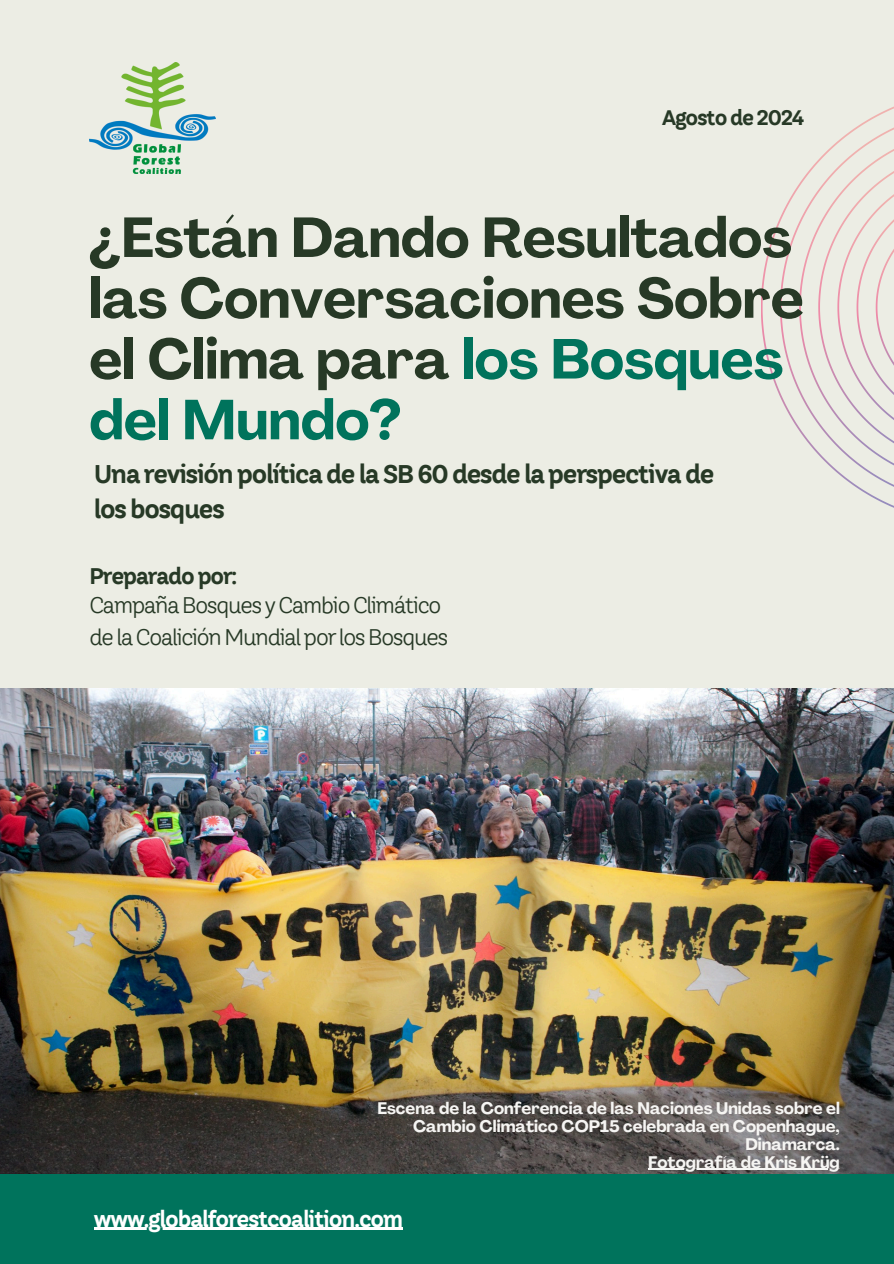
<style>
.page{position:relative;width:894px;height:1264px;background:#fff}
.page>*{position:absolute;margin:0;border:0;box-sizing:border-box;transform-origin:0 0}
.t1{font:700 55.5px/60.8px "Agrandir";color:#273926}
.t2{font:700 25.5px/34.8px "TT Hazelnuts";letter-spacing:-.05em;color:#273926}
.t3{font:22.5px/31.5px "TT Hazelnuts";letter-spacing:-.05em;color:#273926}
.t4{font:700 22.5px "TT Hazelnuts";letter-spacing:-.05em;color:#fff}
.t5{font:700 22.5px "TT Hazelnuts";letter-spacing:-.05em;color:#273926}
.t6{font:700 21px "TT Hazelnuts";letter-spacing:-.05em;color:#273926}
.t7{font:700 16.5px/18px "Agrandir";color:#f6f5f3;text-align:right}
.s1{color:#00735c}
</style>
<div class="page">
<div style="left:0;top:0;width:893px;height:1263px;background:#ecede4"></div>
<img style="left:0;top:688px;width:893px;height:486px">
<div style="left:0;top:1174px;width:893px;height:89px;background:#00735c"></div>
<img style="left:89px;top:62px;width:126px;height:112px">
<hr style="left:94px;top:1227px;width:308px;height:2px;background:#fff">
<svg style="left:761px;top:107px;width:132px;height:401px"></svg>
<hr style="left:648px;top:1168px;width:191px;height:1px;background:#f6f5f3">
<h1 class="t6" style="left:661px;top:104px;width:144px">Agosto de 2024</h1>
<h2 class="t1" style="left:89px;top:213px;width:715px">¿Están Dando Resultados las Conversaciones Sobre el Clima para <span class="s1">los Bosques del Mundo?</span></h2>
<p class="t2" style="left:94px;top:456px;width:622px">Una revisión política de la SB 60 desde la perspectiva de los bosques</p>
<h4 class="t5" style="left:89px;top:562px;width:149px">Preparado por:</h4>
<h3 class="t3" style="left:89px;top:589px;width:360px">Campaña Bosques y Cambio Climático de la Coalición Mundial por los Bosques</h3>
<p class="t7" style="left:377px;top:1100px;width:464px">Escena de la Conferencia de las Naciones Unidas sobre el<br>Cambio Climático COP15 celebrada en Copenhague,<br>Dinamarca.</p>
<p class="t7" style="left:648px;top:1154px;width:193px">Fotografía de Kris Krüg</p>
<h3 class="t4" style="left:94px;top:1204px;width:311px">www.globalforestcoalition.com</h3>
</div>
